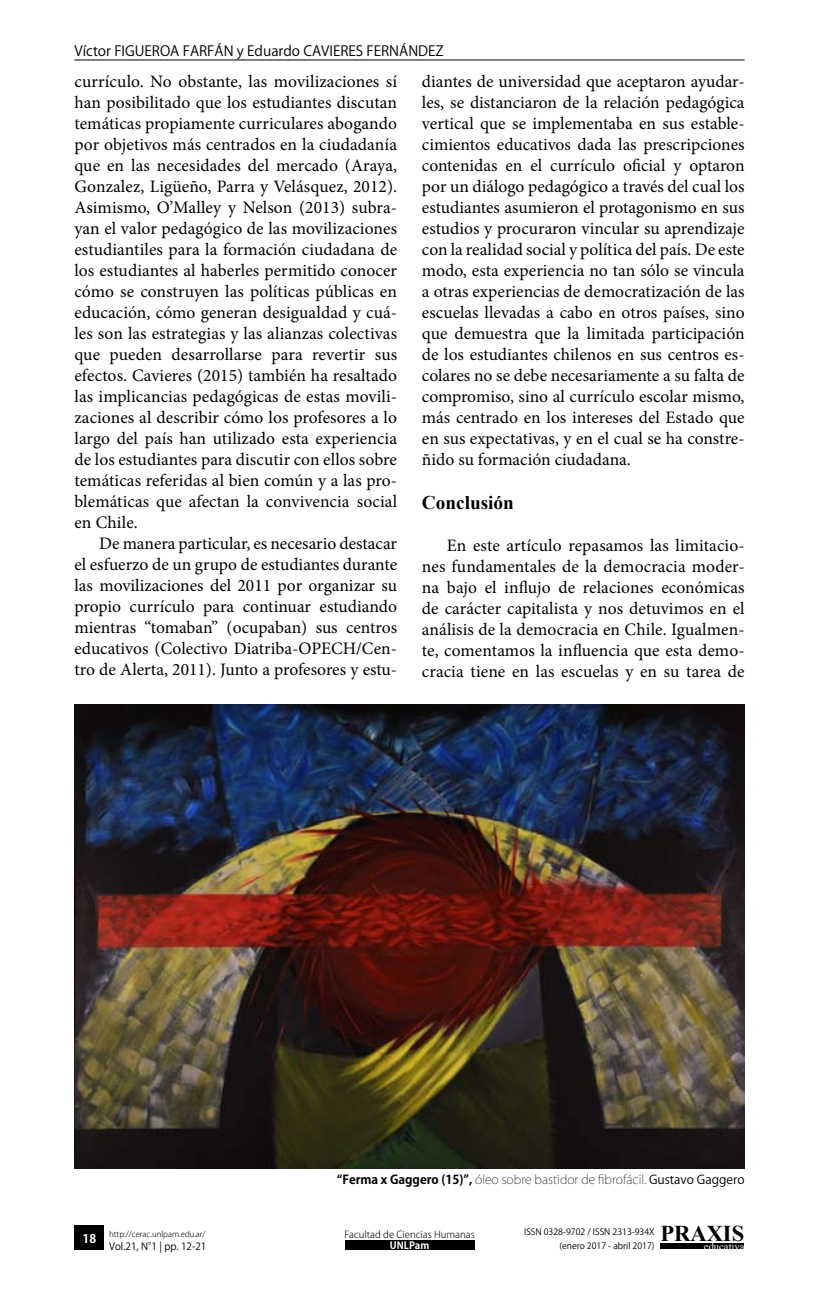
<style>
.page{position:relative;width:829px;height:1290px;background:#fff}
.page>*{position:absolute;margin:0;border:0;box-sizing:border-box;transform-origin:0 0}
.t1{font:700 22.57px "Times New Roman";color:#000}
.t2{font:700 19.25px "Times New Roman";color:#000}
.t3{font:17.5px/21px "Minion Pro";color:#000;text-align:justify}
.t4{font:14px "Koz Go Std";color:#000}
.t5{font:200 12.25px "Koz Go Std";color:#000}
.t6{font:700 11.9px "Koz Go Std";color:#fff}
.t7{font:10.67px "Times New Roman";color:#fff}
.t8{font:9.97px "Koz Go Pro";color:#000}
.t9{font:700 9.97px "Koz Go Pro";color:#fff}
.t10{font:300 9.62px "Koz Go Pro";color:#000}
.t11{font:8.75px/14px "Koz Go Pro";color:#000;text-align:right}
.t12{font:300 7.88px "Koz Go Pro";color:#000}
.s1{font-weight:700}
.s2{font-weight:400}
</style>
<div class="page">
<hr style="left:74px;top:60px;width:670px;height:1px;background:#000">
<div style="left:660px;top:1243px;width:84px;height:6px;background:#000"></div>
<div style="left:345px;top:1240px;width:129px;height:10px;background:#000"></div>
<div style="left:74px;top:1225px;width:30px;height:25px;background:#000"></div>
<img style="left:74px;top:704px;width:670px;height:464px">
<p class="t4" style="left:74px;top:42px;width:61px">VÍCTOR FIGUER</p>
<p class="t4" style="left:160px;top:42px;width:182px">OA FARFÁN Y EDUARDO CAVIERES</p>
<p class="t4" style="left:366px;top:42px;width:16px">FERN</p>
<p class="t4" style="left:399px;top:42px;width:19px">ÁNDE</p>
<p class="t4" style="left:435px;top:42px;width:10px">Z</p>
<p class="t3" style="left:74px;top:71px;width:324px">currículo. No obstante, las movilizaciones sí han posibilitado que los estudiantes discutan temáticas propiamente curriculares abogando por objetivos más centrados en la ciudadanía que en las necesidades del mercado (Araya, Gonzalez, Ligüeño, Parra y Velásquez, 2012).<br>Asimismo, O’Malley y Nelson (2013) subra&shy;yan el valor pedagógico de las movilizaciones estudiantiles para la formación ciudadana de los estudiantes al haberles permitido conocer cómo se construyen las políticas públicas en educación, cómo generan desigualdad y cuá&shy;les son las estrategias y las alianzas colectivas que pueden desarrollarse para revertir sus efectos. Cavieres (2015) también ha resaltado las implicancias pedagógicas de estas movili&shy;zaciones al describir cómo los profesores a lo largo del país han utilizado esta experiencia de los estudiantes para discutir con ellos sobre temáticas referidas al bien común y a las pro&shy;blemáticas que afectan la convivencia social en Chile.</p>
<p class="t3" style="left:74px;top:533px;width:324px;text-indent:25px">De manera particular, es necesario destacar el esfuerzo de un grupo de estudiantes durante las movilizaciones del 2011 por organizar su propio currículo para continuar estudiando mientras “tomaban” (ocupaban) sus centros educativos (Colectivo Diatriba-OPECH/Cen&shy;tro de Alerta, 2011). Junto a profesores y estu-</p>
<p class="t3" style="left:422px;top:71px;width:324px">diantes de universidad que aceptaron ayudar&shy;les, se distanciaron de la relación pedagógica vertical que se implementaba en sus estable&shy;cimientos educativos dada las prescripciones contenidas en el currículo oficial y optaron por un diálogo pedagógico a través del cual los estudiantes asumieron el protagonismo en sus estudios y procuraron vincular su aprendizaje con la realidad social y política del país. De este modo, esta experiencia no tan sólo se vincula a otras experiencias de democratización de las escuelas llevadas a cabo en otros países, sino que demuestra que la limitada participación de los estudiantes chilenos en sus centros es&shy;colares no se debe necesariamente a su falta de compromiso, sino al currículo escolar mismo, más centrado en los intereses del Estado que en sus expectativas, y en el cual se ha constre&shy;ñido su formación ciudadana.</p>
<p class="t2" style="left:422px;top:489px;width:93px">Conclusión</p>
<p class="t3" style="left:422px;top:535px;width:324px;text-indent:25px">En este artículo repasamos las limitacio&shy;nes fundamentales de la democracia moder&shy;na bajo el influjo de relaciones económicas de carácter capitalista y nos detuvimos en el análisis de la democracia en Chile. Igualmen&shy;te, comentamos la influencia que esta demo&shy;cracia tiene en las escuelas y en su tarea de</p>
<p class="t6" style="left:82px;top:1230px;width:15px">18</p>
<p class="t12" style="left:109px;top:1229px;width:98px">http://cerac.unlpam.edu.ar/</p>
<p class="t8" style="left:109px;top:1240px;width:99px">Vol.21, N°1 | pp. 12-21</p>
<p class="t5" style="left:337px;top:1172px;width:409px"><span class="s1">“Ferma x Gaggero (15)”,</span> óleo sobre bastidor de fibrofácil. <span class="s2">GUSTAVO GAGGERO</span></p>
<p class="t1" style="left:660px;top:1217px;width:85px">PRAXIS</p>
<p class="t11" style="left:524px;top:1225px;width:132px">ISSN 0328-9702 / ISSN 2313-934X (enero 2017 - abril 2017)</p>
<p class="t10" style="left:344px;top:1228px;width:132px">Facultad de Ciencias Humanas</p>
<p class="t9" style="left:390px;top:1239px;width:41px">UNLPam</p>
<p class="t7" style="left:703px;top:1238px;width:42px">educativa</p>
</div>
